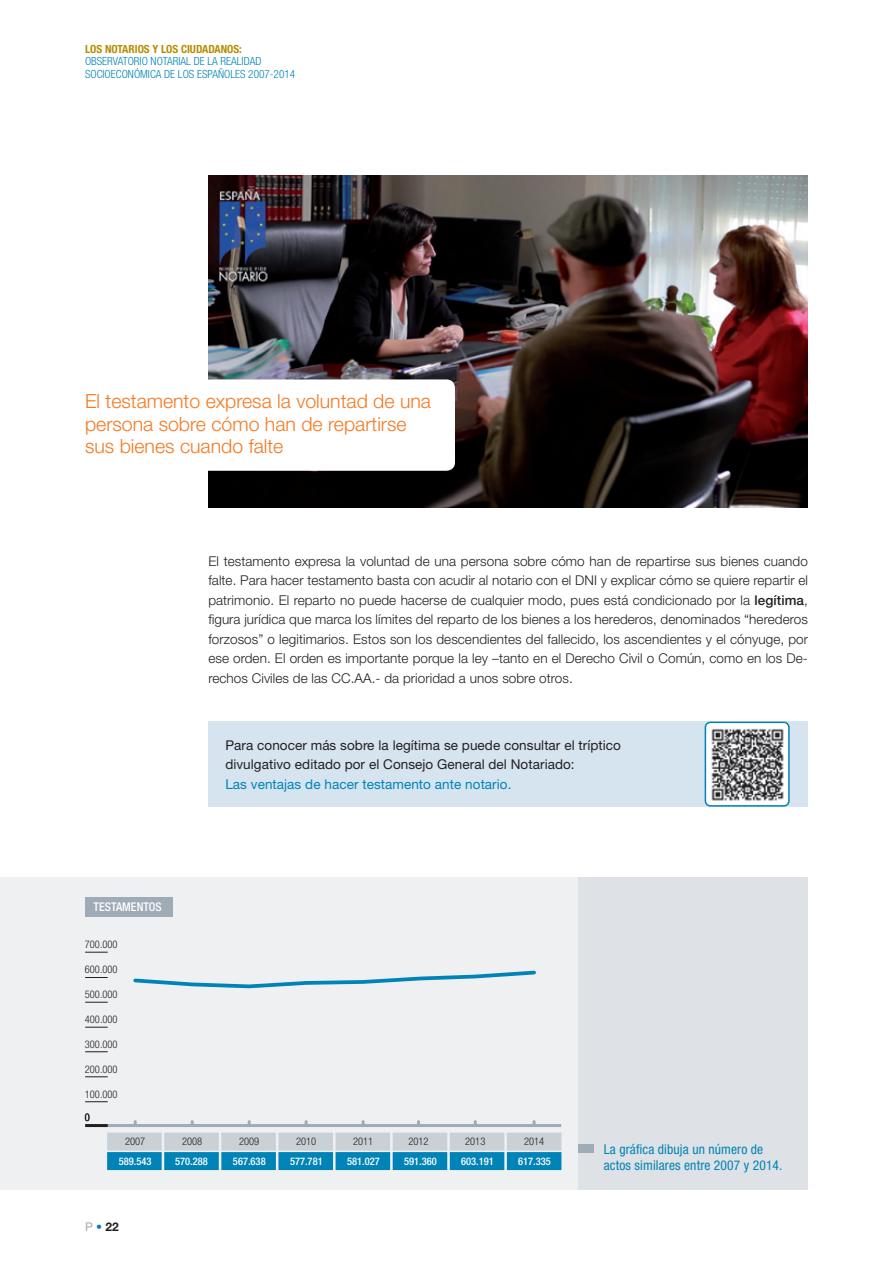
<style>
.page{position:relative;width:893px;height:1263px;background:#fff}
.page>*{position:absolute;margin:0;border:0;box-sizing:border-box;transform-origin:0 0}
.t1{font:300 19.5px/22.5px "Helvetica Neue LT Std";color:#f47921}
.t2{font:300 13.5px/19.5px "Helvetica Neue LT Std";letter-spacing:.005em;color:#231f20;text-align:justify}
.t3{font:13.5px/19.5px "Helvetica Neue LT Std";letter-spacing:.005em;color:#231f20}
.t4{font:condensed 13.5px/16.5px "Helvetica Neue LT Std";letter-spacing:.01em;color:#0084b7}
.t5{font:13.5px "Helvetica Neue LT Std";letter-spacing:.005em;color:#0084b7}
.t6{font:500 condensed 12px "Helvetica Neue LT Std";color:#fff}
.t7{font:700 12px "Helvetica Neue LT Std";color:#231f20}
.t8{font:300 condensed 11.25px/12.8px "Helvetica Neue LT Std";color:#0084b7}
.t9{font:700 condensed 11.25px "Helvetica Neue LT Std";color:#b78d05}
.t10{font:300 condensed 10.5px "Helvetica Neue LT Std";color:#231f20}
.t11{font:500 condensed 10.5px "Helvetica Neue LT Std";color:#fff}
.s1{font-weight:500}
.s2{font-weight:400;color:#a8a9ad}
.s3{font-weight:400;color:#0084b7}
</style>
<div class="page">
<div style="left:209px;top:722px;width:599px;height:85px;background:#d6e4f0"></div>
<div style="left:0;top:878px;width:808px;height:312px;background:#eef0f2"></div>
<div style="left:578px;top:878px;width:230px;height:312px;background:#dee1e5"></div>
<div style="left:578px;top:1144px;width:16px;height:8px;background:#9fabb6"></div>
<svg style="left:107px;top:1132px;width:454px;height:38px;background:#71b0ca"></svg>
<hr style="left:106px;top:1124px;width:455px;height:3px;background:#9fabb6">
<hr style="left:85px;top:1124px;width:23px;height:3px;background:#231f20">
<svg style="left:85px;top:952px;width:23px;height:1px"></svg>
<svg style="left:85px;top:977px;width:23px;height:1px"></svg>
<svg style="left:85px;top:1076px;width:23px;height:1px"></svg>
<svg style="left:85px;top:1101px;width:23px;height:1px"></svg>
<svg style="left:85px;top:1051px;width:23px;height:1px"></svg>
<svg style="left:85px;top:1027px;width:23px;height:1px"></svg>
<svg style="left:85px;top:1002px;width:23px;height:1px"></svg>
<svg style="left:133px;top:970px;width:403px;height:19px"></svg>
<img style="left:208px;top:176px;width:600px;height:331px">
<div style="left:63px;top:379px;width:392px;height:92px;background:#fff;border-radius:9px"></div>
<div style="left:85px;top:897px;width:88px;height:20px;background:#9fabb6"></div>
<img style="left:706px;top:723px;width:81px;height:81px">
<div style="left:705px;top:722px;width:85px;height:85px;border:2px solid #0084b7;border-radius:5px"></div>
<p class="t9" style="left:85px;top:42px;width:158px">LOS NOTARIOS Y LOS CIUDADANOS:</p>
<p class="t8" style="left:85px;top:55px;width:212px">OBSERVATORIO NOTARIAL DE LA REALIDAD<br>SOCIOECONÓMICA DE LOS ESPAÑOLES 2007-2014</p>
<h1 class="t1" style="left:85px;top:390px;width:348px">El testamento expresa la voluntad de una persona sobre cómo han de repartirse sus bienes cuando falte</h1>
<p class="t2" style="left:208px;top:551px;width:601px">El testamento expresa la voluntad de una persona sobre cómo han de repartirse sus bienes cuando falte. Para hacer testamento basta con acudir al notario con el DNI y explicar cómo se quiere repartir el patrimonio. El reparto no puede hacerse de cualquier modo, pues está condicionado por la <span class="s1">legítima</span>, figura jurídica que marca los límites del reparto de los bienes a los herederos, denominados “herederos forzosos” o legitimarios. Estos son los descendientes del fallecido, los ascendientes y el cónyuge, por ese orden. El orden es importante porque la ley –tanto en el Derecho Civil o Común, como en los De&shy;rechos Civiles de las CC.AA.- da prioridad a unos sobre otros.</p>
<p class="t6" style="left:94px;top:900px;width:7px">TEST</p>
<p class="t6" style="left:116px;top:900px;width:14px">AMENTOS</p>
<p class="t10" style="left:85px;top:938px;width:34px">700.000</p>
<p class="t10" style="left:85px;top:963px;width:34px">600.000</p>
<p class="t10" style="left:85px;top:988px;width:34px">500.000</p>
<p class="t10" style="left:85px;top:1013px;width:34px">400.000</p>
<p class="t10" style="left:85px;top:1038px;width:34px">300.000</p>
<p class="t10" style="left:85px;top:1063px;width:34px">200.000</p>
<p class="t10" style="left:85px;top:1088px;width:34px">100.000</p>
<p class="t10" style="left:85px;top:1111px;width:7px">0</p>
<p class="t3" style="left:225px;top:735px;width:397px">Para conocer más sobre la legítima se puede consultar el tríptico divulgativo editado por el Consejo General del Notariado:</p>
<p class="t5" style="left:225px;top:776px;width:288px">Las ventajas de hacer testamento ante notario.</p>
<p class="t10" style="left:125px;top:1136px;width:22px">2007</p>
<p class="t10" style="left:182px;top:1136px;width:22px">2008</p>
<p class="t10" style="left:239px;top:1136px;width:22px">2009</p>
<p class="t10" style="left:296px;top:1136px;width:22px">2010</p>
<p class="t10" style="left:353px;top:1136px;width:22px">2011</p>
<p class="t10" style="left:408px;top:1136px;width:22px">2012</p>
<p class="t10" style="left:465px;top:1136px;width:22px">2013</p>
<p class="t10" style="left:524px;top:1136px;width:22px">2014</p>
<p class="t11" style="left:119px;top:1155px;width:34px">589.543</p>
<p class="t11" style="left:175px;top:1155px;width:34px">570.288</p>
<p class="t11" style="left:233px;top:1155px;width:34px">567.638</p>
<p class="t11" style="left:290px;top:1155px;width:34px">577.781</p>
<p class="t11" style="left:347px;top:1155px;width:34px">581.027</p>
<p class="t11" style="left:404px;top:1155px;width:34px">591.360</p>
<p class="t11" style="left:461px;top:1155px;width:34px">603.191</p>
<p class="t11" style="left:518px;top:1155px;width:34px">617.335</p>
<p class="t7" style="left:85px;top:1219px;width:35px"><span class="s2">P</span> <span class="s3">•</span> 22</p>
<p class="t4" style="left:604px;top:1140px;width:180px">La gráfica dibuja un número de actos similares entre 2007 y 2014.</p>
</div>
